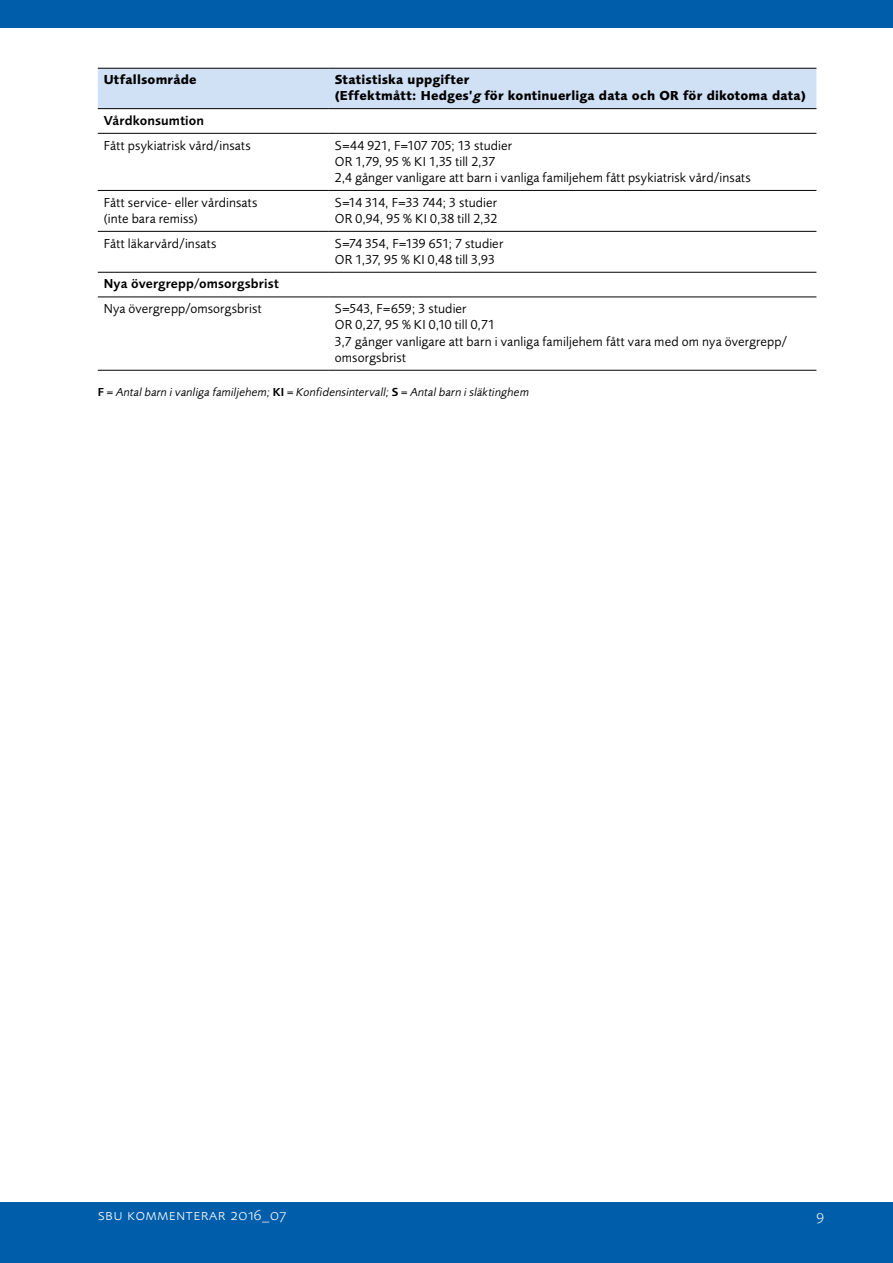
<style>
.page{position:relative;width:893px;height:1263px;background:#fff}
.page>*{position:absolute;margin:0;border:0;box-sizing:border-box;transform-origin:0 0}
.t1{font:300 15.45px "Foundry Sans Expert";letter-spacing:.03em;color:#fff}
.Tabelltext{font:13.5px/16.2px "Foundry Sans";letter-spacing:.01em;color:#000}
.Kolumnrubriker{font:700 13.5px/15.8px "Foundry Sans";letter-spacing:.01em;color:#000}
.Tabellrubrik_1{font:600 13.5px "Foundry Sans";letter-spacing:.01em;color:#000}
.Tabellförklaring{font:italic 12px "Foundry Sans";letter-spacing:.015em;color:#000}
.s1{font-style:italic}
.s2{font-weight:600;font-style:normal}
</style>
<div class="page">
<div style="left:0;top:0;width:893px;height:28px;background:#005da9"></div>
<div style="left:0;top:1202px;width:893px;height:61px;background:#005da9"></div>
<div style="left:98px;top:69px;width:718px;height:39px;background:#d1e1f5"></div>
<hr style="left:98px;top:133px;width:231px;height:1px;background:#000">
<hr style="left:329px;top:133px;width:487px;height:1px;background:#000">
<hr style="left:98px;top:190px;width:231px;height:1px;background:#000">
<hr style="left:329px;top:190px;width:487px;height:1px;background:#000">
<hr style="left:98px;top:231px;width:231px;height:1px;background:#000">
<hr style="left:329px;top:231px;width:487px;height:1px;background:#000">
<hr style="left:98px;top:272px;width:231px;height:1px;background:#000">
<hr style="left:329px;top:272px;width:487px;height:1px;background:#000">
<hr style="left:98px;top:297px;width:231px;height:1px;background:#000">
<hr style="left:329px;top:297px;width:487px;height:1px;background:#000">
<hr style="left:98px;top:370px;width:231px;height:1px;background:#000">
<hr style="left:329px;top:370px;width:487px;height:1px;background:#000">
<hr style="left:98px;top:68px;width:231px;height:1px;background:#000">
<hr style="left:329px;top:68px;width:487px;height:1px;background:#000">
<hr style="left:98px;top:108px;width:231px;height:1px;background:#000">
<hr style="left:329px;top:108px;width:487px;height:1px;background:#000">
<p class="Kolumnrubriker" style="left:104px;top:72px;width:94px">Utfallsområde</p>
<p class="Kolumnrubriker" style="left:335px;top:72px;width:473px">Statistiska uppgifter<br>(Effektmått: Hedges’<span class="s1">g</span>för kontinuerliga data och OR för dikotoma data)</p>
<p class="Tabellrubrik_1" style="left:104px;top:112px;width:102px">Vårdkonsumtion</p>
<p class="Tabelltext" style="left:104px;top:137px;width:148px">Fått psykiatrisk vård/insats</p>
<p class="Tabelltext" style="left:335px;top:137px;width:179px">S=44 921, F=107 705; 13 studier</p>
<p class="Tabelltext" style="left:335px;top:153px;width:162px">OR 1,79, 95 % KI 1,35 till 2,37</p>
<p class="Tabelltext" style="left:335px;top:169px;width:417px">2,4 gånger vanligare att barn i vanliga familjehem fått psykiatrisk vård/insats</p>
<p class="Tabelltext" style="left:104px;top:194px;width:155px">Fått service- eller vårdinsats (inte bara remiss)</p>
<p class="Tabelltext" style="left:335px;top:194px;width:164px">S=14 314, F=33 744; 3 studier</p>
<p class="Tabelltext" style="left:335px;top:210px;width:164px">OR 0,94, 95 % KI 0,38 till 2,32</p>
<p class="Tabelltext" style="left:104px;top:235px;width:114px">Fått läkarvård/insats</p>
<p class="Tabelltext" style="left:335px;top:235px;width:170px">S=74 354, F=139 651; 7 studier</p>
<p class="Tabelltext" style="left:335px;top:251px;width:161px">OR 1,37, 95 % KI 0,48 till 3,93</p>
<p class="Tabellrubrik_1" style="left:104px;top:276px;width:177px">Nya övergrepp/omsorgsbrist</p>
<p class="Tabelltext" style="left:104px;top:300px;width:159px">Nya övergrepp/omsorgsbrist</p>
<p class="Tabelltext" style="left:335px;top:300px;width:133px">S=543, F=659; 3 studier</p>
<p class="Tabelltext" style="left:335px;top:317px;width:162px">OR 0,27, 95 % KI 0,10 till 0,71</p>
<p class="Tabelltext" style="left:335px;top:333px;width:454px">3,7 gånger vanligare att barn i vanliga familjehem fått vara med om nya övergrepp/ omsorgsbrist</p>
<p class="Tabellförklaring" style="left:98px;top:385px;width:433px"><span class="s2">F</span> = Antal barn i vanliga familjehem; <span class="s2">KI</span> = Konfidensintervall; <span class="s2">S</span> = Antal barn i släktinghem</p>
<p class="t1" style="left:98px;top:1206px;width:190px">sbu kommenterar 2016_07</p>
<p class="t1" style="left:816px;top:1206px;width:9px">9</p>
</div>
